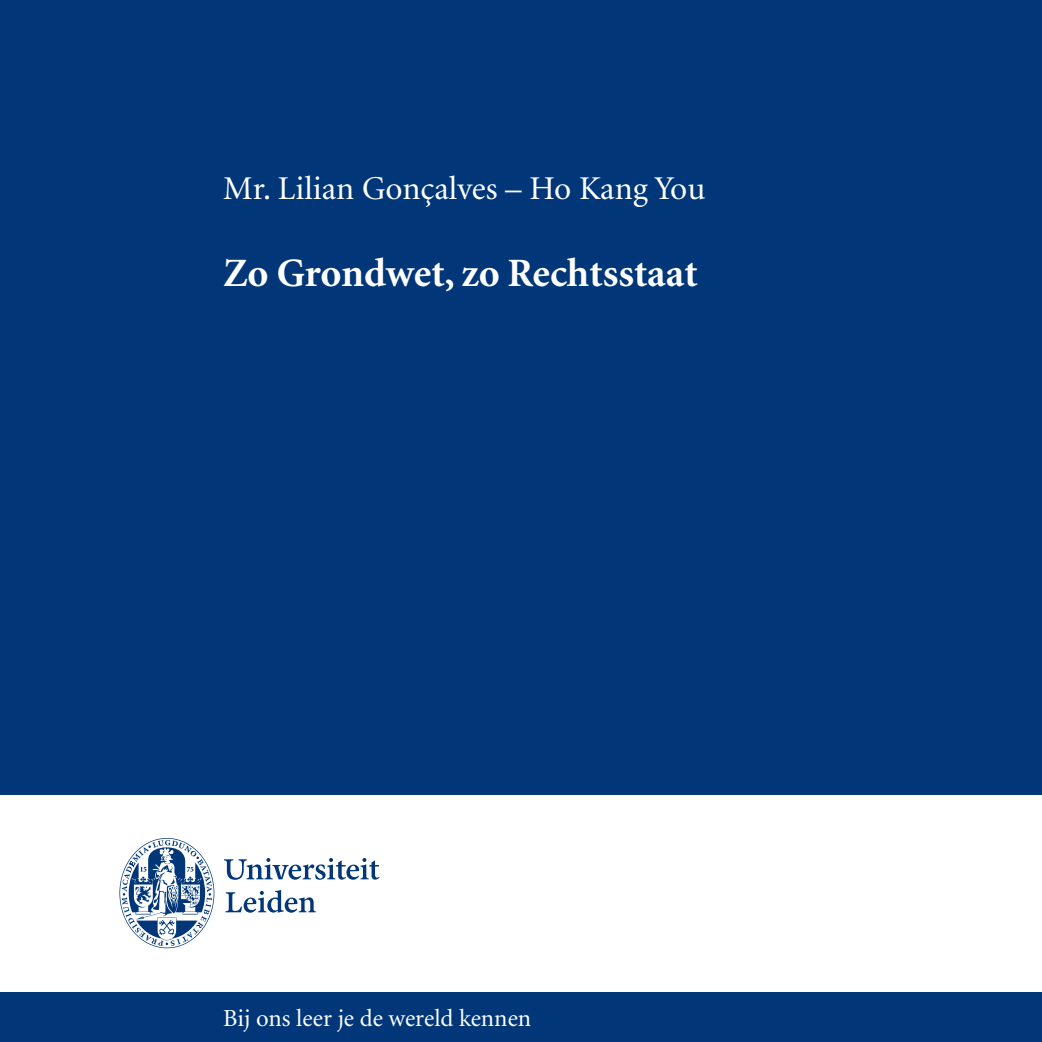
<style>
.page{position:relative;width:1042px;height:1042px;background:#fff}
.page>*{position:absolute;margin:0;border:0;box-sizing:border-box;transform-origin:0 0}
.t1{font:700 40.25px "Minion";color:#fff}
.t2{font:33.25px "Minion";color:#fff}
.t3{font:24.5px "Minion";letter-spacing:-.005em;color:#fff}
</style>
<div class="page">
<div style="left:0;top:992px;width:1042px;height:50px;background:#013778"></div>
<div style="left:0;top:0;width:1042px;height:795px;background:#013778"></div>
<svg style="left:224px;top:858px;width:155px;height:55px"></svg>
<svg style="left:119px;top:838px;width:95px;height:110px"></svg>
<p class="t2" style="left:223px;top:172px;width:484px">Mr. Lilian Gonçalves – Ho Kang You</p>
<p class="t1" style="left:223px;top:253px;width:476px">Zo Grondwet, zo Rechtsstaat</p>
<p class="t3" style="left:223px;top:1006px;width:309px">Bij ons leer je de wereld kennen</p>
</div>
